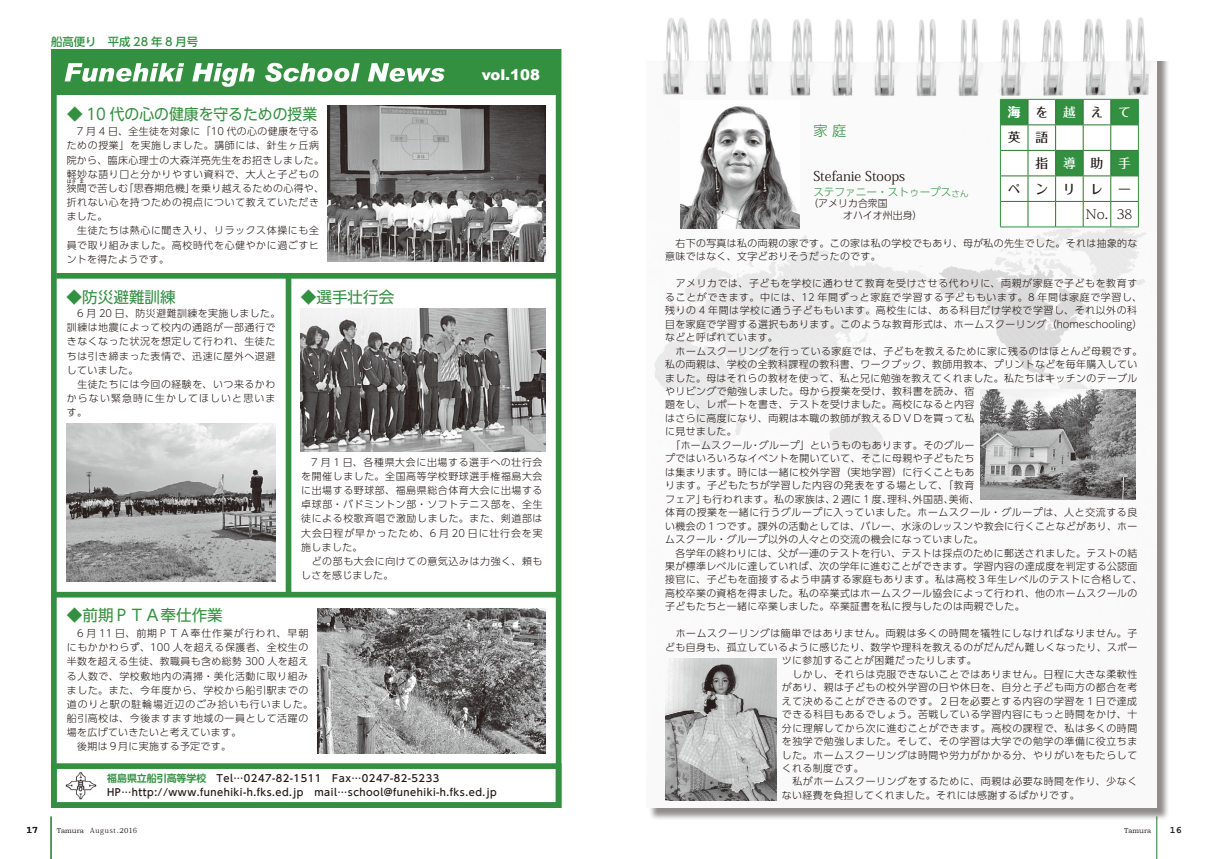
<style>
.page{position:relative;width:1208px;height:859px;background:#fff}
.page>*{position:absolute;margin:0;border:0;box-sizing:border-box;transform-origin:0 0}
.t1{font:15.6px "UD Shin Go Pro";color:#339041}
.t2{font:900 14.9px "Arial";color:#fff}
.t3{font:300 14.2px "UD Shin Go Pro";color:#28782d}
.t4{font:300 14.2px "UD Shin Go Pro";color:#339041}
.t5{font:13.5px "Koz Min Pro";color:#231916}
.t6{font:500 12.8px "Folk Pro";color:#231916}
.t7{font:300 12.8px "UD Reimin Pro";color:#231916}
.t8{font:500 12.8px "Folk Pro";color:#fff}
.t9{font:800 12.8px "Folk Pro";color:#fff}
.t10{font:500 11.3px "UD Shin Go Pro";color:#339041}
.t11{font:300 10.6px "UD Shin Go Pro";color:#339041}
.t12{font:300 9.9px/14.2px "UD Shin Go Pro";letter-spacing:.045em;color:#231916}
.t13{font:300 9.9px/14.2px "UD Shin Go Pro";letter-spacing:.065em;color:#231916}
.t14{font:500 9.9px/13.5px "UD Shin Go Pro";letter-spacing:.05em;color:#231916}
.t15{font:300 9.9px/11.3px "UD Shin Go Pro";color:#231916}
.t16{font:700 9.9px "Courier New";color:#231916}
.t17{font:7.1px "Bookman Old Style";color:#231916}
.t18{font:7.1px "Koz Min Pro";letter-spacing:.1em;color:#231916}
.t19{font:300 5px "UD Shin Go Pro";color:#231916}
.s1{font-family:"UD Shin Go Pro De";font-weight:700;color:#339041}
.s2{font-family:"Bookman Old Style"}
.s3{font-size:8.5px}
</style>
<div class="page">
<hr style="left:1156px;top:816px;width:1px;height:43px;background:#28782d">
<hr style="left:51px;top:816px;width:1px;height:43px;background:#28782d">
<div style="left:51px;top:49px;width:510px;height:759px;border:6px solid #339041"></div>
<div style="left:51px;top:763px;width:510px;height:45px;border:6px solid #339041"></div>
<div style="left:647px;top:19px;width:522px;height:801px;background:#231916;opacity:.5"></div>
<img style="left:647px;top:18px;width:510px;height:790px">
<svg style="left:1000px;top:99px;width:139px;height:129px"></svg>
<div style="left:1155px;top:18px;width:15px;height:43px;background:#fff"></div>
<img style="left:1081px;top:226px;width:40px;height:9px">
<div style="left:53px;top:53px;width:506px;height:42px;background:#339041"></div>
<svg style="left:65px;top:63px;width:380px;height:24px"></svg>
<img style="left:65px;top:772px;width:32px;height:28px">
<div style="left:56px;top:592px;width:500px;height:5px;background:#339041"></div>
<div style="left:56px;top:273px;width:501px;height:6px;background:#339041"></div>
<img style="left:680px;top:100px;width:119px;height:129px">
<img style="left:328px;top:106px;width:218px;height:156px">
<img style="left:980px;top:389px;width:156px;height:111px">
<img style="left:317px;top:608px;width:229px;height:145px">
<div style="left:286px;top:273px;width:5px;height:324px;background:#339041"></div>
<img style="left:67px;top:424px;width:208px;height:158px">
<img style="left:301px;top:309px;width:244px;height:142px">
<img style="left:665px;top:659px;width:111px;height:141px">
<p class="t10" style="left:51px;top:33px;width:149px">船高便り　平成 28 年 8 月号</p>
<h1 class="t1" style="left:67px;top:101px;width:252px">◆ 10 代の心の健康を守るための授業</h1>
<p class="t12" style="left:67px;top:124px;width:259px;text-indent:10px">7 月 4 日、全生徒を対象に「10 代の心の健康を守るための授業」を実施しました。講師には、針生ヶ丘病院から、臨床心理士の大森洋亮先生をお招きしました。軽妙な語り口と分かりやすい資料で、大人と子どもの狭間で苦しむ</p>
<p class="t19" style="left:67px;top:177px;width:11px">はざ</p>
<p class="t19" style="left:79px;top:177px;width:6px">ま</p>
<p class="t13" style="left:67px;top:181px;width:254px;text-indent:57px">「思春期危機」<br>折れない心を持つための視点について教えていただきました。<br>　生徒たちは熱心に聞き入り、リラックス体操にも全員で取り組みました。高校時代を心健やかに過ごすヒントを得たようです。</p>
<p class="t12" style="left:191px;top:181px;width:135px">を乗り越えるための心得や、</p>
<h1 class="t1" style="left:67px;top:284px;width:111px">◆防災避難訓練</h1>
<p class="t12" style="left:67px;top:306px;width:215px">　6 月 20 日、防災避難訓練を実施しました。訓練は地震によって校内の通路が一部通行できなくなった状況を想定して行われ、生徒たちは引き締まった表情で、迅速に屋外へ退避していました。<br>　生徒たちには今回の経験を、いつ来るかわからない緊急時に生かしてほしいと思います。</p>
<h1 class="t1" style="left:301px;top:285px;width:95px">◆選手壮行会</h1>
<h2 class="t2" style="left:482px;top:64px;width:60px">vol.108</h2>
<p class="t16" style="left:26px;top:824px;width:13px">17</p>
<p class="t12" style="left:301px;top:454px;width:243px">　7 月 1 日、各種県大会に出場する選手への壮行会を開催しました。全国高等学校野球選手権福島大会に出場する野球部、福島県総合体育大会に出場する卓球部・バドミントン部・ソフトテニス部を、全生徒による校歌斉唱で激励しました。また、剣道部は大会日程が早かったため、6 月 20 日に壮行会を実施しました。<br>　どの部も大会に向けての意気込みは力強く、頼もしさを感じました。</p>
<h1 class="t1" style="left:67px;top:603px;width:157px">◆前期ＰＴＡ奉仕作業</h1>
<p class="t12" style="left:67px;top:626px;width:248px;text-indent:10px">6 月 11 日、前期ＰＴＡ奉仕作業が行われ、早朝にもかかわらず、100 人を超える保護者、全校生の半数を超える生徒、教職員も含め総勢 300 人を超える人数で、学校敷地内の清掃・美化活動に取り組みました。また、今年度から、学校から船引駅までの道のりと駅の駐輪場近辺のごみ拾いも行いました。船引高校は、今後ますます地域の一員として活躍の場を広げていきたいと考えています。<br>　後期は９月に実施する予定です。</p>
<p class="t14" style="left:107px;top:771px;width:391px"><span class="s1">福島県立船引高等学校</span>　Tel…0247-82-1511　Fax...0247-82-5233<br>HP…http://www.funehiki h- .fks.ed.jp　mail…school@funehiki h- .fks.ed.jp</p>
<p class="t18" style="left:90px;top:826px;width:48px">August<span class="s2">.201</span>6</p>
<p class="t17" style="left:57px;top:826px;width:29px">Tamura</p>
<p class="t9" style="left:1007px;top:101px;width:14px">海</p>
<p class="t6" style="left:1035px;top:101px;width:14px">を</p>
<p class="t8" style="left:1063px;top:101px;width:14px">越</p>
<p class="t6" style="left:1090px;top:101px;width:14px">え</p>
<p class="t8" style="left:1118px;top:101px;width:14px">て</p>
<h3 class="t4" style="left:813px;top:119px;width:35px">家庭</h3>
<h3 class="t5" style="left:813px;top:167px;width:93px">Stefanie Stoops</h3>
<p class="t6" style="left:1007px;top:127px;width:14px">英</p>
<p class="t6" style="left:1035px;top:127px;width:14px">語</p>
<p class="t8" style="left:1118px;top:152px;width:14px">手</p>
<p class="t8" style="left:1063px;top:152px;width:14px">導</p>
<p class="t6" style="left:1090px;top:152px;width:14px">助</p>
<p class="t6" style="left:1035px;top:152px;width:14px">指</p>
<h3 class="t3" style="left:813px;top:158px;width:58px">　　　　</h3>
<p class="t11" style="left:813px;top:184px;width:157px">ステファニー・ストゥープス<span class="s3">さん</span></p>
<p class="t15" style="left:813px;top:197px;width:111px;text-indent:-5px">（アメリカ合衆国<br>　　　オハイオ州出身(</p>
<p class="t12" style="left:665px;top:236px;width:474px;line-height:13.5px">　右下の写真は私の両親の家です。この家は私の学校でもあり、母が私の先生でした。それは抽象的な意味ではなく、文字どおりそうだったのです。</p>
<p class="t12" style="left:665px;top:276px;width:473px">　アメリカでは、子どもを学校に通わせて教育を受けさせる代わりに、両親が家庭で子どもを教育す</p>
<p class="t13" style="left:665px;top:289px;width:478px">ることができます。中には、12 年間ずっと家庭で学習する子どももいます。8 年間は家庭で学習し、</p>
<p class="t12" style="left:665px;top:303px;width:473px">残りの 4 年間は学校に通う子どももいます。高校生には、ある科目だけ学校で学習し、それ以外の科</p>
<p class="t12" style="left:665px;top:316px;width:478px">目を家庭で学習する選択もあります。このような教育形式は、ホームスクーリング（homeschooling(</p>
<p class="t12" style="left:665px;top:330px;width:114px">などと呼ばれています。</p>
<p class="t12" style="left:665px;top:343px;width:479px">　ホームスクーリングを行っている家庭では、子どもを教えるために家に残るのはほとんど母親です。</p>
<p class="t12" style="left:665px;top:357px;width:474px">私の両親は、学校の全教科課程の教科書、ワークブック、教師用教本、プリントなどを毎年購入してい</p>
<p class="t12" style="left:665px;top:370px;width:474px">ました。母はそれらの教材を使って、私と兄に勉強を教えてくれました。私たちはキッチンのテーブル</p>
<p class="t12" style="left:665px;top:384px;width:311px">やリビングで勉強しました。母から授業を受け、教科書を読み、宿</p>
<p class="t12" style="left:665px;top:397px;width:311px">題をし、レポートを書き、テストを受けました。高校になると内容</p>
<p class="t12" style="left:665px;top:411px;width:310px">はさらに高度になり、両親は本職の教師が教えるＤＶＤを買って私</p>
<p class="t12" style="left:665px;top:424px;width:73px">に見せました。</p>
<p class="t12" style="left:759px;top:438px;width:217px">グループ」というものもあります。そのグルー</p>
<p class="t6" style="left:1035px;top:178px;width:14px">ン</p>
<p class="t6" style="left:1063px;top:178px;width:14px">リ</p>
<p class="t6" style="left:1090px;top:178px;width:14px">レ</p>
<p class="t6" style="left:1007px;top:178px;width:14px">ペ</p>
<p class="t6" style="left:1118px;top:178px;width:14px">ー</p>
<p class="t7" style="left:1116px;top:204px;width:17px">38</p>
<p class="t7" style="left:1085px;top:204px;width:24px">No.</p>
<p class="t12" style="left:665px;top:438px;width:89px">　「ホームスクール</p>
<p class="t12" style="left:665px;top:451px;width:310px">プではいろいろなイベントを開いていて、そこに母親や子どもたち</p>
<p class="t12" style="left:665px;top:465px;width:311px">は集まります。時には一緒に校外学習（実地学習）に行くこともあ</p>
<p class="t12" style="left:665px;top:478px;width:311px">ります。子どもたちが学習した内容の発表をする場として、「教育</p>
<p class="t12" style="left:949px;top:491px;width:32px">美術、</p>
<p class="t12" style="left:750px;top:438px;width:11px">・</p>
<p class="t12" style="left:702px;top:491px;width:191px">も行われます。私の家族は２、週に１度、</p>
<p class="t12" style="left:665px;top:492px;width:478px;line-height:13.5px">フェア」<br>体育の授業を一緒に行うグループに入っていました。ホームスクール・グループは、人と交流する良い機会の１つです。課外の活動としては、バレー、水泳のレッスンや教会に行くことなどがあり、ホームスクール・グループ以外の人々との交流の機会になっていました。<br>　各学年の終わりには、父が一連のテストを行い、テストは採点のために郵送されました。テストの結果が標準レベルに達していれば、次の学年に進むことができます。学習内容の達成度を判定する公認面接官に、子どもを面接するよう申請する家庭もあります。私は高校３年生レベルのテストに合格して、高校卒業の資格を得ました。私の卒業式はホームスクール協会によって行われ、他のホームスクールの子どもたちと一緒に卒業しました。卒業証書を私に授与したのは両親でした。</p>
<p class="t12" style="left:665px;top:626px;width:473px">　ホームスクーリングは簡単ではありません。両親は多くの時間を犠牲にしなければなりません。子</p>
<p class="t12" style="left:665px;top:640px;width:474px">ども自身も、孤立しているように感じたり、数学や理科を教えるのがだんだん難しくなったり、スポー</p>
<p class="t12" style="left:782px;top:653px;width:196px">ツに参加することが困難だったりします。</p>
<p class="t12" style="left:782px;top:666px;width:357px">　しかし、それらは克服できないことではありません。日程に大きな柔軟性</p>
<p class="t12" style="left:782px;top:680px;width:357px">があり、親は子どもの校外学習の日や休日を、自分と子ども両方の都合を考</p>
<p class="t12" style="left:782px;top:693px;width:357px">えて決めることができるのです。２日を必要とする内容の学習を１日で達成</p>
<p class="t12" style="left:782px;top:707px;width:357px">できる科目もあるでしょう。苦戦している学習内容にもっと時間をかけ、十</p>
<p class="t12" style="left:782px;top:720px;width:357px">分に理解してから次に進むことができます。高校の課程で、私は多くの時間</p>
<p class="t12" style="left:782px;top:734px;width:357px">を独学で勉強しました。そして、その学習は大学での勉学の準備に役立ちま</p>
<p class="t12" style="left:782px;top:747px;width:357px">した。ホームスクーリングは時間や労力がかかる分、やりがいをもたらして</p>
<p class="t12" style="left:782px;top:761px;width:83px">くれる制度です。</p>
<p class="t12" style="left:782px;top:774px;width:357px">　私がホームスクーリングをするために、両親は必要な時間を作り、少なく</p>
<p class="t12" style="left:782px;top:788px;width:299px">ない経費を負担してくれました。それには感謝するばかりです。</p>
<p class="t12" style="left:913px;top:491px;width:42px">外国語、</p>
<p class="t12" style="left:887px;top:491px;width:32px">理科、</p>
<p class="t17" style="left:1124px;top:826px;width:29px">Tamura</p>
<p class="t16" style="left:1169px;top:824px;width:13px">16</p>
</div>
